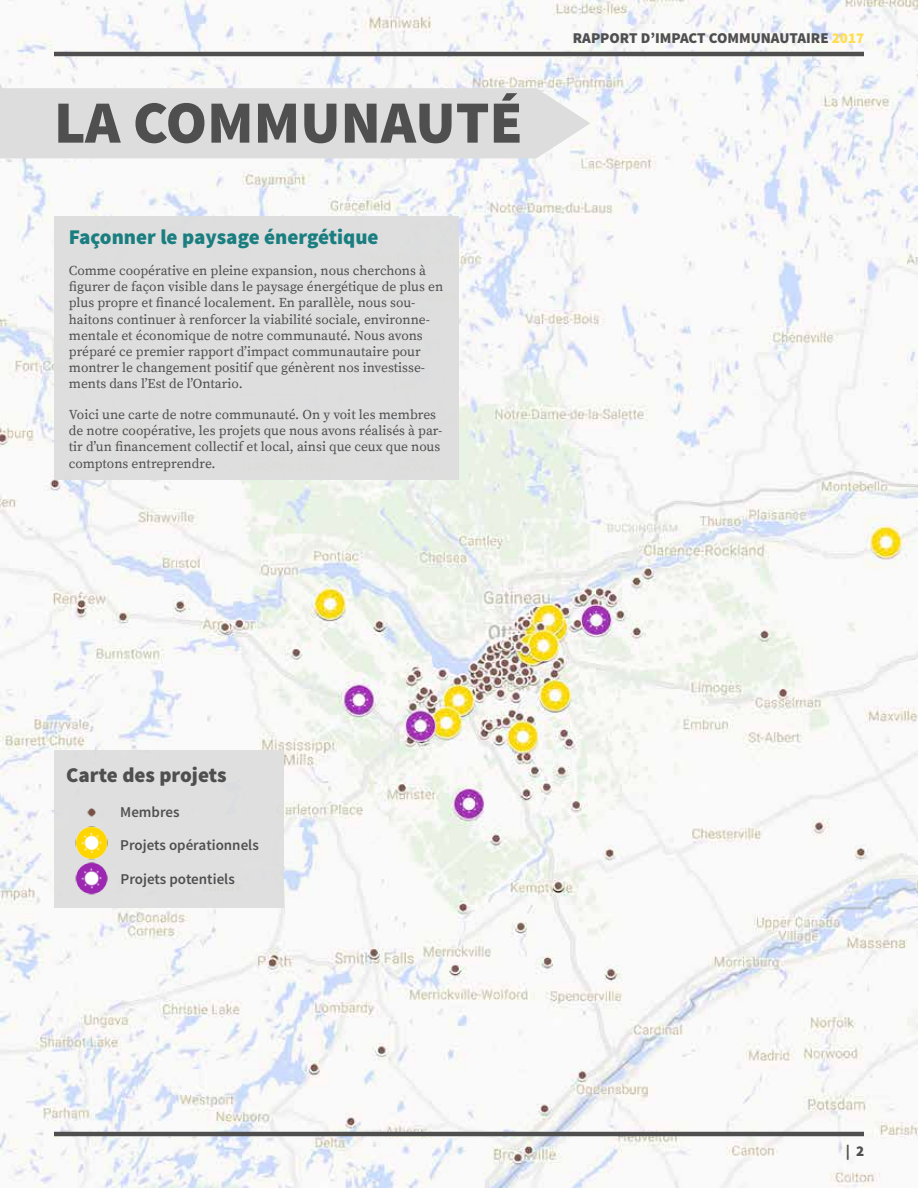
<style>
.page{position:relative;width:918px;height:1188px;background:#fff}
.page>*{position:absolute;margin:0;border:0;box-sizing:border-box;transform-origin:0 0}
.t1{font:900 60px "Source Sans Pro";color:#4f4f4f}
.t2{font:900 21px "Source Sans Pro";color:#1a7e80}
.t3{font:900 21px "Source Sans Pro";color:#4f4f4f}
.t4{font:600 15px/32.1px "Source Sans Pro";color:#4f4f4f}
.t5{font:900 15px "Source Sans Pro";color:#4f4f4f}
.t6{font:13.5px/16.2px "Source Serif Pro";color:#4f4f4f}
.s1{color:#ffde52}
</style>
<div class="page">
<img style="left:0;top:0;width:918px;height:1188px">
<div style="left:0;top:88px;width:590px;height:70px;background:#ddd"></div>
<div style="left:54px;top:750px;width:230px;height:158px;background:#ddd"></div>
<img style="left:75px;top:808px;width:33px;height:50px">
<img style="left:75px;top:858px;width:33px;height:37px">
<div style="left:54px;top:216px;width:405px;height:264px;background:#ddd"></div>
<hr style="left:54px;top:52px;width:810px;height:4px;background:#4f4f4f">
<hr style="left:54px;top:1132px;width:810px;height:4px;background:#4f4f4f">
<h1 class="t1" style="left:54px;top:84px;width:470px">LA COMMUNAUTÉ</h1>
<h2 class="t2" style="left:69px;top:224px;width:311px">Façonner le paysage énergétique</h2>
<p class="t6" style="left:69px;top:263px;width:376px">Comme coopérative en pleine expansion, nous cherchons à figurer de façon visible dans le paysage énergétique de plus en plus propre et financé localement. En parallèle, nous sou&shy;haitons continuer à renforcer la viabilité sociale, environne&shy;mentale et économique de notre communauté. Nous avons préparé ce premier rapport d’impact communautaire pour montrer le changement positif que génèrent nos investisse&shy;ments dans l’Est de l’Ontario.</p>
<p class="t6" style="left:69px;top:407px;width:375px">Voici une carte de notre communauté. On y voit les membres de notre coopérative, les projets que nous avons réalisés à par&shy;tir d’un financement collectif et local, ainsi que ceux que nous comptons entreprendre.</p>
<p class="t5" style="left:573px;top:28px;width:293px">RAPPORT D’IMPACT COMMUNAUTAIRE <span class="s1">2017</span></p>
<h2 class="t3" style="left:66px;top:761px;width:162px">Carte des projets</h2>
<p class="t4" style="left:120px;top:797px;width:140px">Membres<br>Projets opérationnels</p>
<p class="t4" style="left:121px;top:863px;width:116px">Projets potentiels</p>
<p class="t5" style="left:846px;top:1142px;width:20px">| 2</p>
</div>
